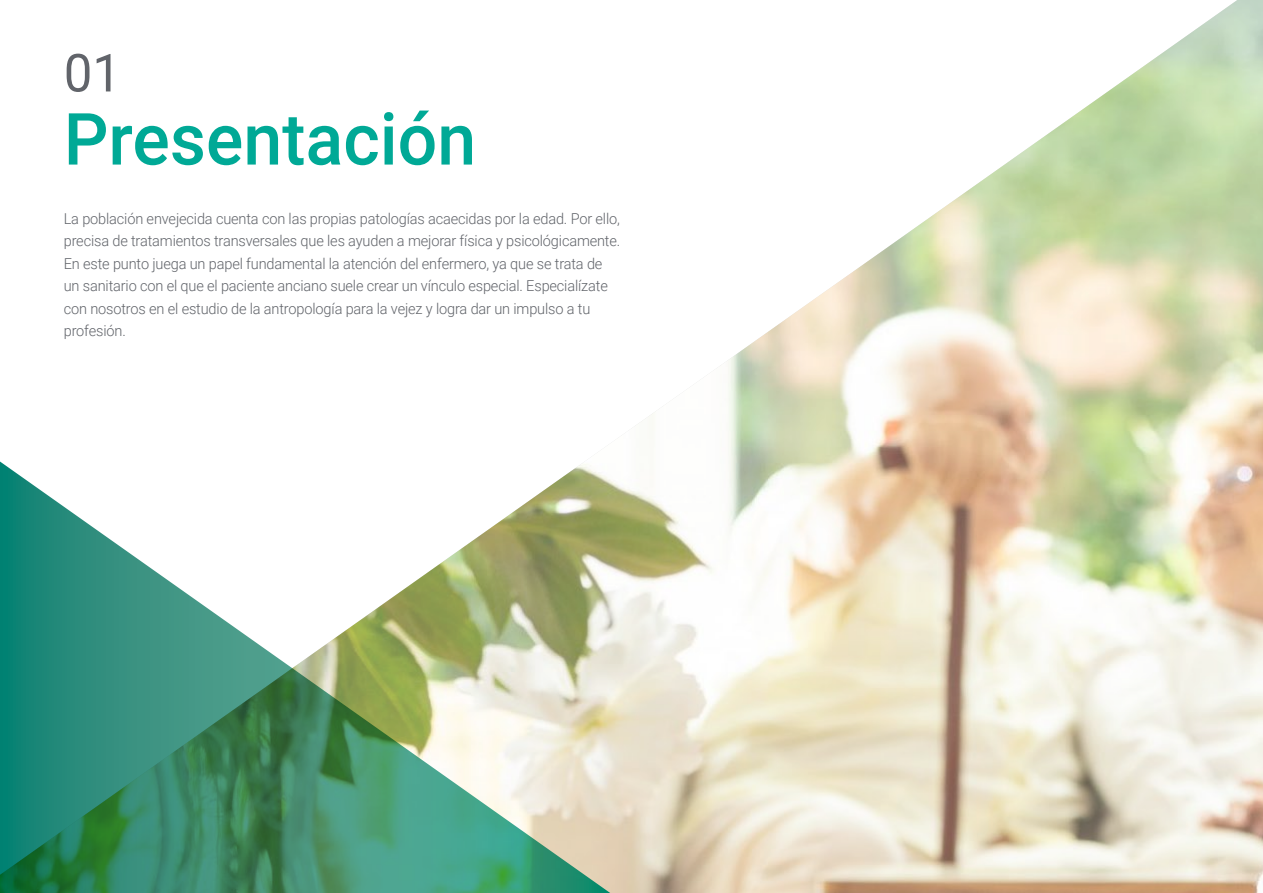
<style>
.page{position:relative;width:1263px;height:893px;background:#fff}
.page>*{position:absolute;margin:0;border:0;box-sizing:border-box;transform-origin:0 0}
.t1{font:500 72px "Roboto";color:#00a996}
.t2{font:52.5px "Roboto";color:#61646a}
.t3{font:300 15px/22.5px "Roboto";letter-spacing:-.01em;color:#61646a}
</style>
<div class="page">
<img style="left:635px;top:0;width:628px;height:893px">
<svg style="left:0;top:446px;width:640px;height:447px"></svg>
<h2 class="t2" style="left:64px;top:36px;width:59px">01</h2>
<h1 class="t1" style="left:64px;top:89px;width:414px">Presentación</h1>
<p class="t3" style="left:64px;top:207px;width:558px">La población envejecida cuenta con las propias patologías acaecidas por la edad. Por ello, precisa de tratamientos transversales que les ayuden a mejorar física y psicológicamente.<br>En este punto juega un papel fundamental la atención del enfermero, ya que se trata de un sanitario con el que el paciente anciano suele crear un vínculo especial. Especialízate con nosotros en el estudio de la antropología para la vejez y logra dar un impulso a tu profesión.</p>
</div>
